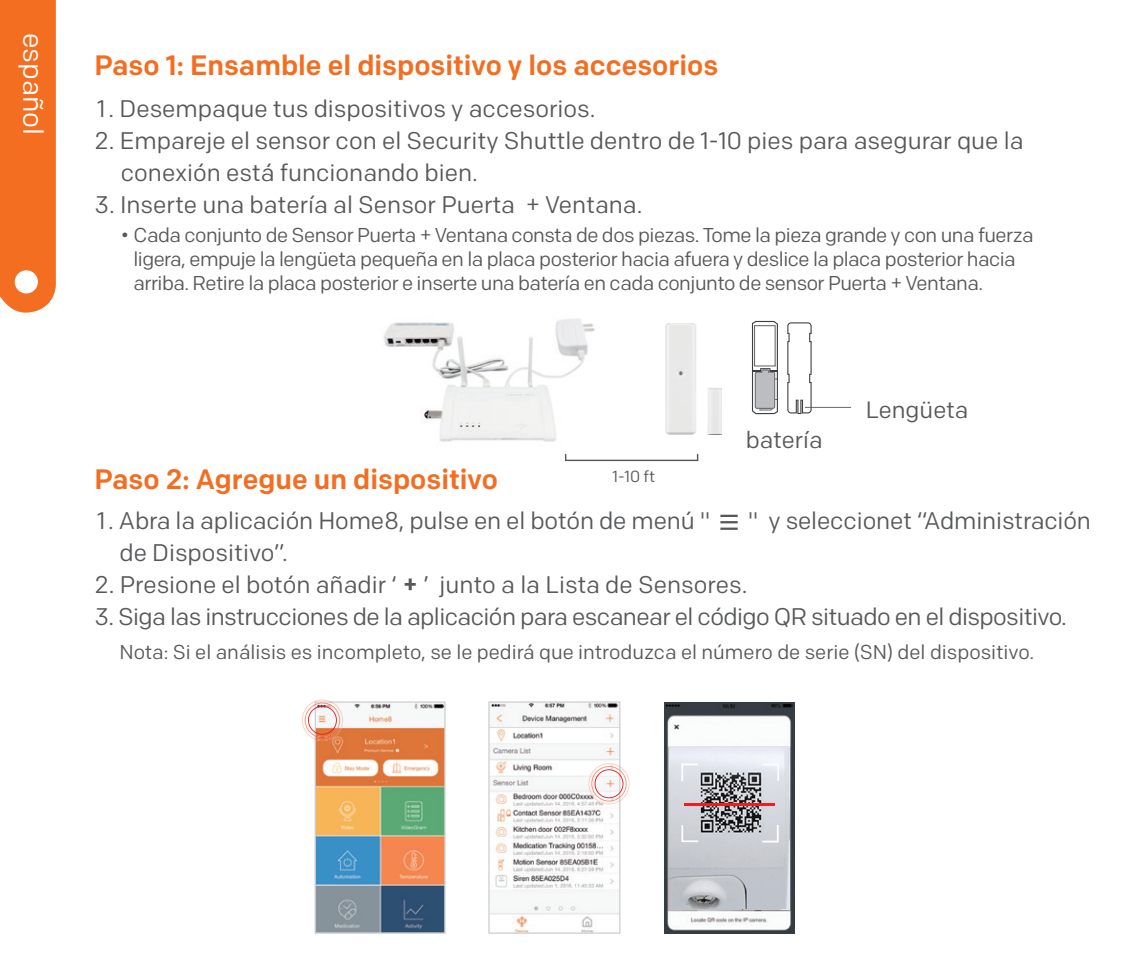
<style>
.page{position:relative;width:1134px;height:976px;background:#fff}
.page>*{position:absolute;margin:0;border:0;box-sizing:border-box;transform-origin:0 0}
.t1{font:500 28px "Colfax";color:#f36e21}
.t2{font:28px "Colfax";color:#fff}
.t3{font:24px "Colfax";color:#57585a}
.t4{font:24px "Colfax";letter-spacing:-.025em;color:#57585a}
.t5{font:23.6px "Colfax";color:#57585a}
.t6{font:20px "Colfax";letter-spacing:-.025em;color:#57585a}
.t7{font:20px "Colfax";color:#57585a}
.t8{font:16px "Colfax";color:#57585a}
.s1{font-weight:500}
</style>
<div class="page">
<div style="left:0;top:0;width:56px;height:312px;background:#f36e21"></div>
<div style="left:15px;top:270px;width:23px;height:23px;background:#fff;border-radius:50%"></div>
<svg style="left:302px;top:699px;width:143px;height:234px"></svg>
<svg style="left:488px;top:701px;width:142px;height:232px"></svg>
<img style="left:664px;top:702px;width:130px;height:230px">
<img style="left:669px;top:747px;width:120px;height:162px">
<img style="left:670px;top:748px;width:118px;height:160px">
<svg style="left:762px;top:763px;width:17px;height:17px"></svg>
<svg style="left:681px;top:824px;width:17px;height:17px"></svg>
<svg style="left:681px;top:763px;width:17px;height:17px"></svg>
<svg style="left:762px;top:824px;width:17px;height:18px"></svg>
<hr style="left:684px;top:803px;width:91px;height:2px;background:#ee1d23">
<svg style="left:565px;top:453px;width:133px;height:8px"></svg>
<img style="left:666px;top:323px;width:56px;height:111px">
<svg style="left:752px;top:321px;width:26px;height:93px"></svg>
<svg style="left:787px;top:322px;width:64px;height:92px"></svg>
<img style="left:384px;top:318px;width:211px;height:124px">
<hr style="left:720px;top:514px;width:18px;height:3px;background:#57585a">
<svg style="left:720px;top:521px;width:18px;height:8px"></svg>
<p class="t2" style="left:51px;top:33px;width:104px;rotate:90deg">español</p>
<p class="t1" style="left:94px;top:48px;width:625px">Paso 1: Ensamble el dispositivo y los accesorios</p>
<p class="t3" style="left:97px;top:94px;width:500px">1 . Desempaque tus dispositivos y accesorios.</p>
<p class="t3" style="left:94px;top:126px;width:931px">2. Empareje el sensor con el Security Shuttle dentro de 1-10 pies para asegurar que la</p>
<p class="t3" style="left:121px;top:158px;width:359px">conexión está funcionando bien.</p>
<p class="t3" style="left:94px;top:190px;width:549px">3. Inserte una batería al Sensor Puerta + Ventana.</p>
<p class="t6" style="left:121px;top:222px;width:914px">• Cada conjunto de Sensor Puerta + Ventana consta de dos piezas. Tome la pieza grande y con una fuerza</p>
<p class="t6" style="left:133px;top:246px;width:884px">ligera, empuje la lengüeta pequeña en la placa posterior hacia afuera y deslice la placa posterior hacia</p>
<p class="t6" style="left:133px;top:270px;width:851px">arriba. Retire la placa posterior e inserte una batería en cada conjunto de sensor Puerta + Ventana.</p>
<p class="t5" style="left:746px;top:425px;width:78px">batería</p>
<p class="t5" style="left:866px;top:395px;width:104px">Lengüeta</p>
<p class="t1" style="left:94px;top:462px;width:405px">Paso 2: Agregue un dispositivo</p>
<p class="t3" style="left:97px;top:506px;width:615px">1 . Abra la aplicación Home8, pulse en el botón de menú "</p>
<p class="t3" style="left:748px;top:506px;width:345px">" y seleccionet “Administración</p>
<p class="t3" style="left:119px;top:538px;width:170px">de Dispositivo”.</p>
<p class="t3" style="left:94px;top:570px;width:654px">2. Presione el botón añadir ‘ <span class="s1">+</span> ’ junto a la Lista de Sensores.</p>
<p class="t4" style="left:94px;top:602px;width:974px">3. Siga las instrucciones de la aplicación para escanear el código QR situado en el dispositivo.</p>
<p class="t7" style="left:119px;top:640px;width:916px">Nota: Si el análisis es incompleto, se le pedirá que introduzca el número de serie (SN) del dispositivo.</p>
<p class="t8" style="left:612px;top:466px;width:44px">1-10 ft</p>
</div>
